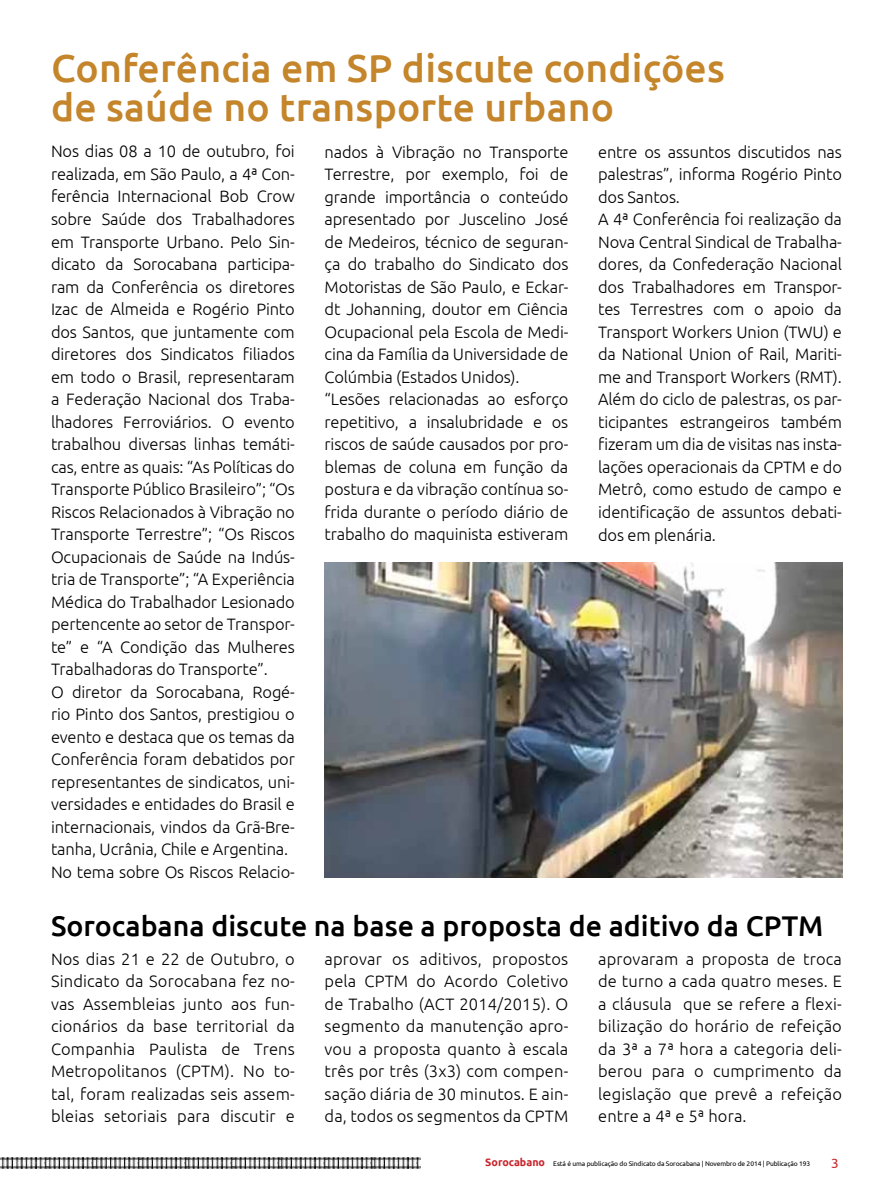
<style>
.page{position:relative;width:893px;height:1191px;background:#fff}
.page>*{position:absolute;margin:0;border:0;box-sizing:border-box;transform-origin:0 0}
.t1{font:500 39px/39px "Ubuntu";letter-spacing:.005em;color:#c4852b}
.t2{font:500 28.5px "Ubuntu";color:#000}
.t3{font:300 16.5px/22.5px "Ubuntu";letter-spacing:-.01em;color:#000}
.t4{font:13.5px "Ubuntu";color:#c9252c}
.t5{font:6.75px "Ubuntu";letter-spacing:-.015em;color:#000}
.s1{font-weight:700;font-size:10.65px;color:#c9252c}
</style>
<div class="page">
<img style="left:0;top:1157px;width:47px;height:12px">
<img style="left:374px;top:1157px;width:47px;height:12px">
<img style="left:188px;top:1157px;width:45px;height:12px">
<img style="left:95px;top:1157px;width:45px;height:12px">
<img style="left:281px;top:1157px;width:45px;height:12px">
<img style="left:47px;top:1157px;width:48px;height:12px">
<img style="left:233px;top:1157px;width:48px;height:12px">
<img style="left:140px;top:1157px;width:48px;height:12px">
<img style="left:326px;top:1157px;width:48px;height:12px">
<img style="left:325px;top:562px;width:517px;height:315px">
<h1 class="t1" style="left:51px;top:47px;width:675px">Conferência em SP discute condições de saúde no transporte urbano</h1>
<p class="t3" style="left:51px;top:140px;width:245px">Nos dias 08 a 10 de outubro, foi realizada, em São Paulo, a 4ª Con&shy;ferência Internacional Bob Crow sobre Saúde dos Trabalhadores em Transporte Urbano. Pelo Sin&shy;dicato da Sorocabana participa&shy;ram da Conferência os diretores Izac de Almeida e Rogério Pinto dos Santos, que juntamente com diretores dos Sindicatos filiados em todo o Brasil, representaram a Federação Nacional dos Traba&shy;lhadores Ferroviários. O evento trabalhou diversas linhas temáti&shy;cas, entre as quais: “As Políticas do Transporte Público Brasileiro”; “Os Riscos Relacionados à Vibração no Transporte Terrestre”; “Os Riscos Ocupacionais de Saúde na Indús&shy;tria de Transporte”; “A Experiência Médica do Trabalhador Lesionado pertencente ao setor de Transpor&shy;te” e “A Condição das Mulheres Trabalhadoras do Transporte”.<br>O diretor da Sorocabana, Rogé&shy;rio Pinto dos Santos, prestigiou o evento e destaca que os temas da Conferência foram debatidos por representantes de sindicatos, uni&shy;versidades e entidades do Brasil e internacionais, vindos da Grã-Bre&shy;tanha, Ucrânia, Chile e Argentina.<br>No tema sobre Os Riscos Relacio-</p>
<p class="t3" style="left:325px;top:140px;width:245px">nados à Vibração no Transporte<br>Terrestre, por exemplo, foi de grande importância o conteúdo apresentado por Juscelino José de Medeiros, técnico de seguran&shy;ça do trabalho do Sindicato dos<br>Motoristas de São Paulo, e Eckar&shy;dt Johanning, doutor em Ciência<br>Ocupacional pela Escola de Medi&shy;cina da Família da Universidade de<br>Colúmbia (Estados Unidos). “Lesões relacionadas ao esforço repetitivo, a insalubridade e os riscos de saúde causados por pro&shy;blemas de coluna em função da postura e da vibração contínua so&shy;frida durante o período diário de trabalho do maquinista estiveram</p>
<p class="t3" style="left:598px;top:140px;width:245px">entre os assuntos discutidos nas palestras”, informa Rogério Pinto dos Santos.<br>A 4ª Conferência foi realização da<br>Nova Central Sindical de Trabalha&shy;dores, da Confederação Nacional dos Trabalhadores em Transpor&shy;tes Terrestres com o apoio da<br>Transport Workers Union (TWU) e da National Union of Rail, Mariti&shy;me and Transport Workers (RMT).<br>Além do ciclo de palestras, os par&shy;ticipantes estrangeiros também fizeram um dia de visitas nas insta&shy;lações operacionais da CPTM e do<br>Metrô, como estudo de campo e identificação de assuntos debati&shy;dos em plenária.</p>
<h2 class="t2" style="left:51px;top:908px;width:774px">Sorocabana discute na base a proposta de aditivo da CPTM</h2>
<p class="t3" style="left:51px;top:947px;width:245px;text-align:justify">Nos dias 21 e 22 de Outubro, o Sindicato da Sorocabana fez no&shy;vas Assembleias junto aos fun&shy;cionários da base territorial da Companhia Paulista de Trens Metropolitanos (CPTM). No to&shy;tal, foram realizadas seis assem&shy;bleias setoriais para discutir e</p>
<p class="t3" style="left:325px;top:947px;width:245px;text-align:justify">aprovar os aditivos, propostos pela CPTM do Acordo Coletivo de Trabalho (ACT 2014/2015). O segmento da manutenção apro&shy;vou a proposta quanto à escala três por três (3x3) com compen&shy;sação diária de 30 minutos. E ain&shy;da, todos os segmentos da CPTM</p>
<p class="t3" style="left:598px;top:947px;width:245px;text-align:justify">aprovaram a proposta de troca de turno a cada quatro meses. E a cláusula que se refere a flexi&shy;bilização do horário de refeição da 3ª a 7ª hora a categoria deli&shy;berou para o cumprimento da legislação que prevê a refeição entre a 4ª e 5ª hora.</p>
<p class="t5" style="left:485px;top:1159px;width:326px"><span class="s1">Sorocabano</span> Está é uma publicação do Sindicato da Sorocabana | Novembro de 2014 | Publicação 193</p>
<p class="t4" style="left:831px;top:1154px;width:9px">3</p>
</div>
